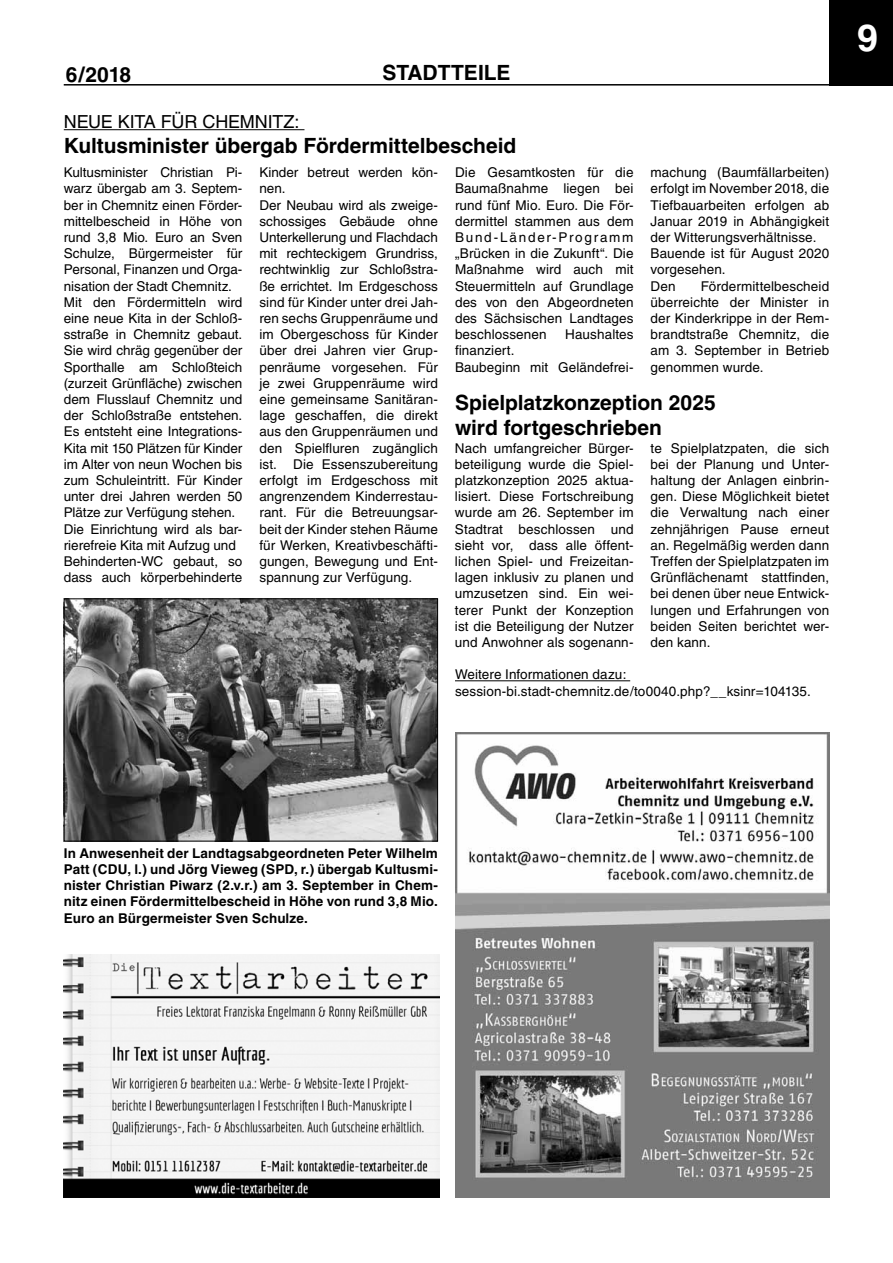
<style>
.page{position:relative;width:893px;height:1263px;background:#fff}
.page>*{position:absolute;margin:0;border:0;box-sizing:border-box;transform-origin:0 0}
.t1{font:700 37.5px "Helvetica";color:#fff}
.t2{font:700 21px/25.2px "Helvetica";letter-spacing:-.005em;color:#000}
.t3{font:18px "Helvetica";color:#000}
.t4{font:13.5px/16.2px "Helvetica";letter-spacing:.005em;color:#000}
.t5{font:700 13.5px/16.2px "Helvetica";letter-spacing:.01em;color:#000;text-align:justify}
</style>
<div class="page">
<div style="left:829px;top:0;width:64px;height:86px;background:#000"></div>
<hr style="left:64px;top:84px;width:765px;height:2px;background:#000">
<img style="left:64px;top:955px;width:375px;height:243px">
<img style="left:455px;top:732px;width:374px;height:466px">
<hr style="left:64px;top:129px;width:240px;height:1px;background:#000">
<img style="left:66px;top:600px;width:370px;height:239px">
<div style="left:64px;top:598px;width:374px;height:243px;border:1px solid #000"></div>
<hr style="left:455px;top:680px;width:175px;height:1px;background:#000">
<h2 class="t2" style="left:66px;top:62px;width:67px">6/2018</h2>
<h2 class="t2" style="left:382px;top:60px;width:14px">stadttei</h2>
<h2 class="t2" style="left:484px;top:60px;width:26px">le</h2>
<h3 class="t3" style="left:64px;top:111px;width:26px">Neue</h3>
<h3 class="t3" style="left:118px;top:111px;width:21px">Kita</h3>
<h3 class="t3" style="left:161px;top:111px;width:13px">für</h3>
<h3 class="t3" style="left:202px;top:111px;width:25px">Chemnitz</h3>
<h3 class="t3" style="left:294px;top:111px;width:7px">:</h3>
<h2 class="t2" style="left:64px;top:133px;width:454px">Kultusminister übergab Fördermittelbescheid</h2>
<p class="t4" style="left:259px;top:164px;width:180px">Kinder betreut werden kön&shy;nen.<br>Der Neubau wird als zweige&shy;schossiges Gebäude ohne<br>Unterkellerung und Flachdach mit rechteckigem Grundriss, rechtwinklig zur Schloßstra&shy;ße errichtet. Im Erdgeschoss sind für Kinder unter drei Jah&shy;ren sechs Gruppenräume und im Obergeschoss für Kinder über drei Jahren vier Grup&shy;penräume vorgesehen. Für je zwei Gruppenräume wird eine gemeinsame Sanitäran&shy;lage geschaffen, die direkt aus den Gruppenräumen und den Spielfluren zugänglich ist. Die Essenszubereitung erfolgt im Erdgeschoss mit angrenzendem Kinderrestau&shy;rant. Für die Betreuungsar&shy;beit der Kinder stehen Räume für Werken, Kreativbeschäfti&shy;gungen, Bewegung und Ent&shy;spannung zur Verfügung.</p>
<p class="t4" style="left:455px;top:164px;width:180px;text-align:justify">Die Gesamtkosten für die Baumaßnahme liegen bei rund fünf Mio. Euro. Die För&shy;dermittel stammen aus dem Bund-Länder-Programm „Brücken in die Zukunft“. Die Maßnahme wird auch mit Steuermitteln auf Grundlage des von den Abgeordneten des Sächsischen Landtages beschlossenen</p>
<p class="t4" style="left:64px;top:164px;width:180px">Kultusminister Christian Pi&shy;warz übergab am 3. Septem&shy;ber in Chemnitz einen Förder&shy;mittelbescheid in Höhe von rund 3,8 Mio. Euro an Sven<br>Schulze, Bürgermeister für<br>Personal, Finanzen und Orga&shy;nisation der Stadt Chemnitz.<br>Mit den Fördermitteln wird eine neue Kita in der Schloß&shy;sstraße in Chemnitz gebaut.<br>Sie wird chräg gegenüber der<br>Sporthalle am Schloßteich (zurzeit Grünfläche) zwischen dem Flusslauf Chemnitz und der Schloßstraße entstehen.<br>Es entsteht eine Integrations-<br>Kita mit 150 Plätzen für Kinder im Alter von neun Wochen bis zum Schuleintritt. Für Kinder unter drei Jahren werden 50<br>Plätze zur Verfügung stehen.<br>Die Einrichtung wird als bar&shy;rierefreie Kita mit Aufzug und<br>Behinderten-WC gebaut, so dass auch körperbehinderte</p>
<p class="t4" style="left:651px;top:164px;width:180px">machung (Baumfällarbeiten) erfolgt im November 2018, die<br>Tiefbauarbeiten erfolgen ab<br>Januar 2019 in Abhängigkeit der Witterungsverhältnisse.<br>Bauende ist für August 2020 vorgesehen.<br>Den</p>
<p class="t4" style="left:651px;top:278px;width:180px;text-align:justify;text-indent:50px">Fördermittelbescheid überreichte der Minister in der Kinderkrippe in der Rem&shy;brandtstraße Chemnitz, die am 3. September in Betrieb genommen wurde.</p>
<p class="t4" style="left:565px;top:326px;width:70px">Haushaltes</p>
<p class="t4" style="left:455px;top:343px;width:180px">finanziert.<br>Baubeginn mit Geländefrei-</p>
<h2 class="t2" style="left:455px;top:389px;width:262px">Spielplatzkonzeption 2025 wird fortgeschrieben</h2>
<p class="t4" style="left:651px;top:440px;width:180px;text-align:justify">te Spielplatzpaten, die sich bei der Planung und Unter&shy;haltung der Anlagen einbrin&shy;gen. Diese Möglichkeit bietet die Verwaltung nach einer zehnjährigen Pause erneut an. Regelmäßig werden dann Treffen der Spielplatzpaten im Grünflächenamt stattfinden, bei denen über neue Entwick&shy;lungen und Erfahrungen von beiden Seiten berichtet wer&shy;den kann.</p>
<p class="t4" style="left:455px;top:667px;width:357px">Weitere Informationen dazu: session-bi.stadt-chemnitz.de/to0040.php?__ksinr=104135.</p>
<p class="t4" style="left:455px;top:440px;width:180px;text-align:justify">Nach umfangreicher Bürger&shy;beteiligung wurde die Spiel&shy;platzkonzeption 2025 aktua&shy;lisiert. Diese Fortschreibung wurde am 26. September im Stadtrat beschlossen und sieht vor, dass alle öffent&shy;lichen Spiel- und Freizeitan&shy;lagen inklusiv zu planen und umzusetzen sind. Ein wei&shy;terer Punkt der Konzeption ist die Beteiligung der Nutzer und Anwohner als sogenann-</p>
<h1 class="t1" style="left:857px;top:15px;width:22px">9</h1>
<p class="t5" style="left:64px;top:845px;width:376px">In Anwesenheit der Landtagsabgeordneten Peter Wilhelm Patt (CDU, l.) und Jörg Vieweg (SPD, r.) übergab Kultusmi&shy;nister Christian Piwarz (2.v.r.) am 3. September in Chem&shy;nitz einen Fördermittelbescheid in Höhe von rund 3,8 Mio.<br>Euro an Bürgermeister Sven Schulze.</p>
</div>
